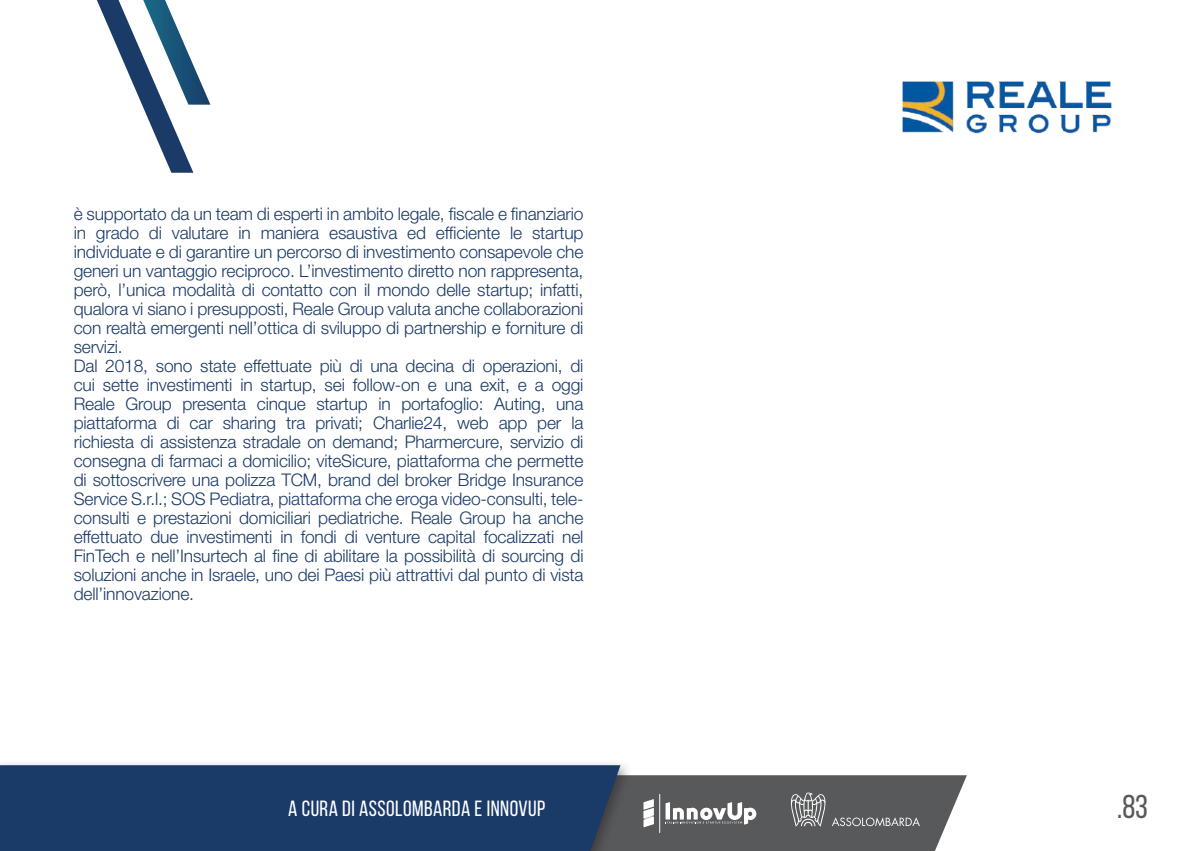
<style>
.page{position:relative;width:1191px;height:851px;background:#fff}
.page>*{position:absolute;margin:0;border:0;box-sizing:border-box;transform-origin:0 0}
.t1{font:33px "Bebas Neue";color:#58595b}
.t2{font:22px "Bebas Neue";letter-spacing:.02em;color:#fff}
.t3{font:300 17.4px/19px "Helvetica Neue LT Std";letter-spacing:-.01em;color:#1a3a68}
</style>
<div class="page">
<svg style="left:633px;top:775px;width:334px;height:75px;background:#626365"></svg>
<div style="left:0;top:759px;width:633px;height:91px;background:#231f20;opacity:.5"></div>
<div style="left:0;top:765px;width:620px;height:85px;background:#1a3a68"></div>
<svg style="left:97px;top:0;width:113px;height:173px"></svg>
<svg style="left:832px;top:817px;width:88px;height:9px"></svg>
<svg style="left:790px;top:792px;width:36px;height:34px"></svg>
<svg style="left:643px;top:799px;width:11px;height:28px"></svg>
<hr style="left:659px;top:794px;width:1px;height:38px;background:#fff">
<svg style="left:665px;top:802px;width:91px;height:22px"></svg>
<img style="left:902px;top:81px;width:210px;height:53px">
<p class="t3" style="left:74px;top:203px;width:511px">è supportato da un team di esperti in ambito legale, fiscale e finanziario in grado di valutare in maniera esaustiva ed efficiente le startup individuate e di garantire un percorso di investimento consapevole che generi un vantaggio reciproco. L’investimento diretto non rappresenta, però, l’unica modalità di contatto con il mondo delle startup; infatti, qualora vi siano i presupposti, Reale Group valuta anche collaborazioni con realtà emergenti nell’ottica di sviluppo di partnership e forniture di servizi.<br>Dal 2018, sono state effettuate più di una decina di operazioni, di cui sette investimenti in startup, sei follow-on e una exit, e a oggi Reale Group presenta cinque startup in portafoglio: Auting, una piattaforma di car sharing tra privati; Charlie24, web app per la richiesta di assistenza stradale on demand; Pharmercure, servizio di consegna di farmaci a domicilio; viteSicure, piattaforma che permette di sottoscrivere una polizza TCM, brand del broker Bridge Insurance Service S.r.l.; SOS Pediatra, piattaforma che eroga video-consulti, tele&shy;consulti e prestazioni domiciliari pediatriche. Reale Group ha anche effettuato due investimenti in fondi di venture capital focalizzati nel FinTech e nell’Insurtech al fine di abilitare la possibilità di sourcing di soluzioni anche in Israele, uno dei Paesi più attrattivi dal punto di vista dell’innovazione.</p>
<p class="t2" style="left:288px;top:796px;width:259px">A CURA DI ASSOLOMBARDA E INNOVUP</p>
<h1 class="t1" style="left:1117px;top:788px;width:32px">.83</h1>
</div>
